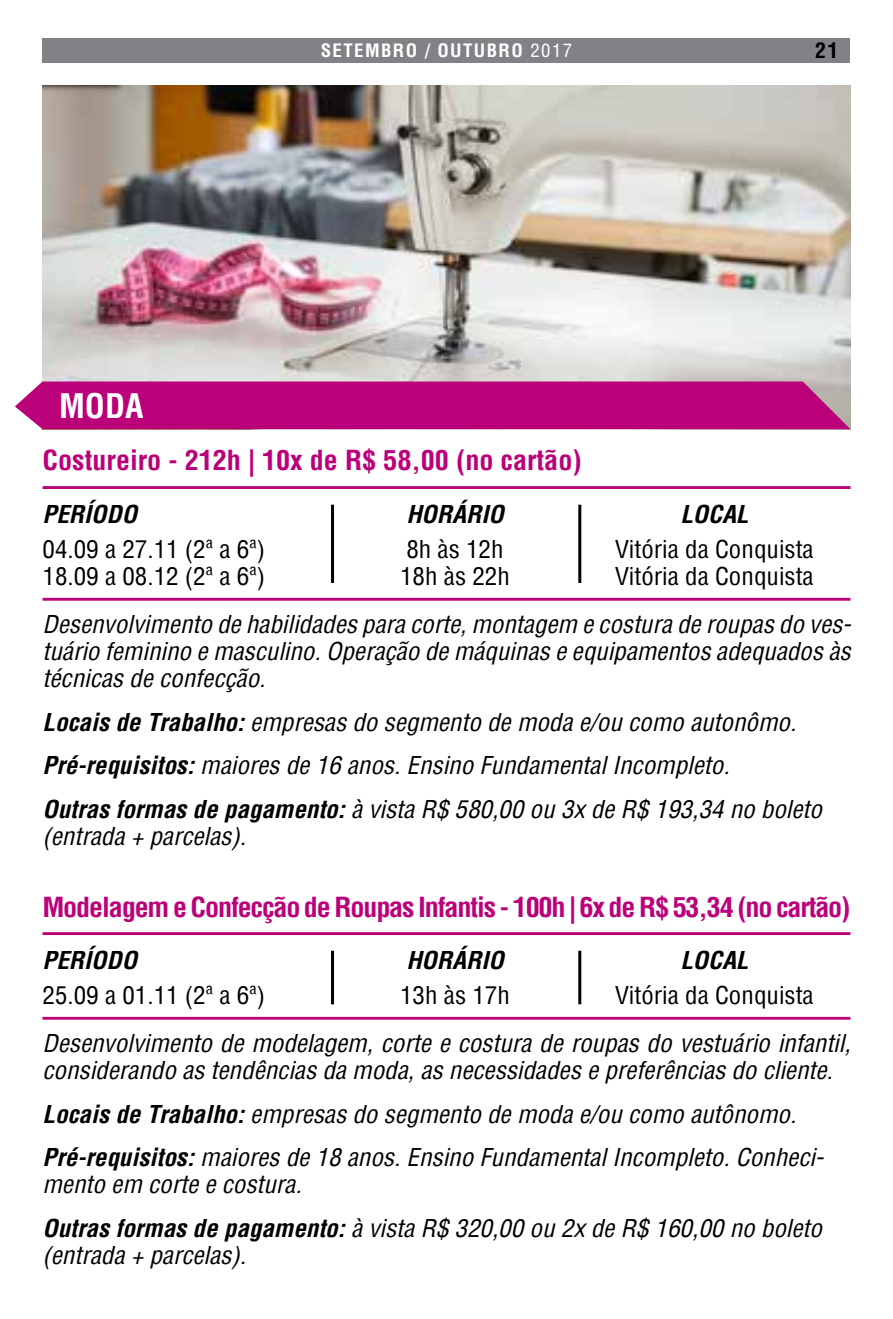
<style>
.page{position:relative;width:893px;height:1319px;background:#fff}
.page>*{position:absolute;margin:0;border:0;box-sizing:border-box;transform-origin:0 0}
.t1{font:700 condensed 33px "Helvetica";color:#fff}
.t2{font:700 condensed 27px "Helvetica";letter-spacing:-.04em;color:#ba017a;scale:1.04 1}
.t3{font:700 condensed 27px "Helvetica";color:#ba017a;scale:1.04 1}
.t4{font:italic condensed 24px/43.5px "Helvetica";color:#000;scale:1.04 1}
.t5{font:condensed 24px/27px "Helvetica";color:#000;scale:1.04 1}
.t6{font:italic 700 condensed 24px "Helvetica";color:#000;scale:1.04 1}
.t7{font:700 condensed 21px "Helvetica";color:#000;scale:1.04 1}
.t8{font:700 condensed 18px "Helvetica";letter-spacing:.075em;color:#fff;scale:1.04 1}
.s1{font-weight:400}
.s2{font-weight:700}
</style>
<div class="page">
<div style="left:42px;top:38px;width:808px;height:25px;background:#808285"></div>
<img style="left:43px;top:85px;width:807px;height:296px">
<div style="left:15px;top:381px;width:835px;height:48px;background:#ba017a"></div>
<hr style="left:43px;top:486px;width:807px;height:3px;background:#ba017a">
<hr style="left:43px;top:597px;width:807px;height:3px;background:#ba017a">
<hr style="left:331px;top:504px;width:3px;height:79px;background:#000">
<hr style="left:578px;top:504px;width:3px;height:79px;background:#000">
<hr style="left:43px;top:932px;width:807px;height:2px;background:#ba017a">
<hr style="left:43px;top:1016px;width:807px;height:3px;background:#ba017a">
<hr style="left:331px;top:950px;width:3px;height:54px;background:#000">
<hr style="left:578px;top:950px;width:3px;height:54px;background:#000">
<p class="t8" style="left:321px;top:39px;width:243px">SETEMBRO / OUTUBRO <span class="s1">2017</span></p>
<p class="t7" style="left:815px;top:37px;width:24px">21</p>
<h1 class="t1" style="left:59px;top:384px;width:86px">MODA</h1>
<p class="t3" style="left:43px;top:442px;width:520px">Costureiro - 212h | 10x de R$ 58,00 (no cartão)</p>
<p class="t6" style="left:43px;top:498px;width:92px">PERÍODO</p>
<p class="t6" style="left:406px;top:498px;width:95px">HORÁRIO</p>
<p class="t6" style="left:680px;top:498px;width:67px">LOCAL</p>
<p class="t5" style="left:43px;top:535px;width:216px">04.09 a 27.11 (2ª a 6ª)<br>18.09 a 08.12 (2ª a 6ª)</p>
<p class="t5" style="left:400px;top:535px;width:107px">8h às 12h<br>18h às 22h</p>
<p class="t5" style="left:615px;top:535px;width:193px">Vitória da Conquista<br>Vitória da Conquista</p>
<p class="t4" style="left:43px;top:610px;width:779px;line-height:27px;text-align:justify">Desenvolvimento de habilidades para corte, montagem e costura de roupas do ves&shy;tuário feminino e masculino. Operação de máquinas e equipamentos adequados às técnicas de confecção.</p>
<p class="t4" style="left:43px;top:699px;width:751px"><span class="s2">Locais de Trabalho:</span> empresas do segmento de moda e/ou como autonômo.<br><span class="s2">Pré-requisitos:</span> maiores de 16 anos. Ensino Fundamental Incompleto.<br><span class="s2">Outras formas de pagamento:</span> à vista R$ 580,00 ou 3x de R$ 193,34 no boleto</p>
<p class="t4" style="left:43px;top:813px;width:197px">(entrada + parcelas).</p>
<p class="t2" style="left:43px;top:888px;width:778px">Modelagem e Confecção de Roupas Infantis - 100h | 6x de R$ 53,34 (no cartão)</p>
<p class="t6" style="left:43px;top:944px;width:92px">PERÍODO</p>
<p class="t6" style="left:406px;top:944px;width:95px">HORÁRIO</p>
<p class="t6" style="left:680px;top:944px;width:67px">LOCAL</p>
<p class="t5" style="left:43px;top:981px;width:216px">25.09 a 01.11 (2ª a 6ª)</p>
<p class="t5" style="left:400px;top:981px;width:107px">13h às 17h</p>
<p class="t5" style="left:615px;top:981px;width:193px">Vitória da Conquista</p>
<p class="t4" style="left:43px;top:1029px;width:778px;line-height:27px">Desenvolvimento de modelagem, corte e costura de roupas do vestuário infantil, considerando as tendências da moda, as necessidades e preferências do cliente.</p>
<p class="t4" style="left:43px;top:1091px;width:753px"><span class="s2">Locais de Trabalho:</span> empresas do segmento de moda e/ou como autônomo.<br><span class="s2">Pré-requisitos:</span> maiores de 18 anos. Ensino Fundamental Incompleto. Conheci-</p>
<p class="t4" style="left:43px;top:1162px;width:751px">mento em corte e costura.<br><span class="s2">Outras formas de pagamento:</span> à vista R$ 320,00 ou 2x de R$ 160,00 no boleto</p>
<p class="t4" style="left:43px;top:1232px;width:197px">(entrada + parcelas).</p>
</div>
